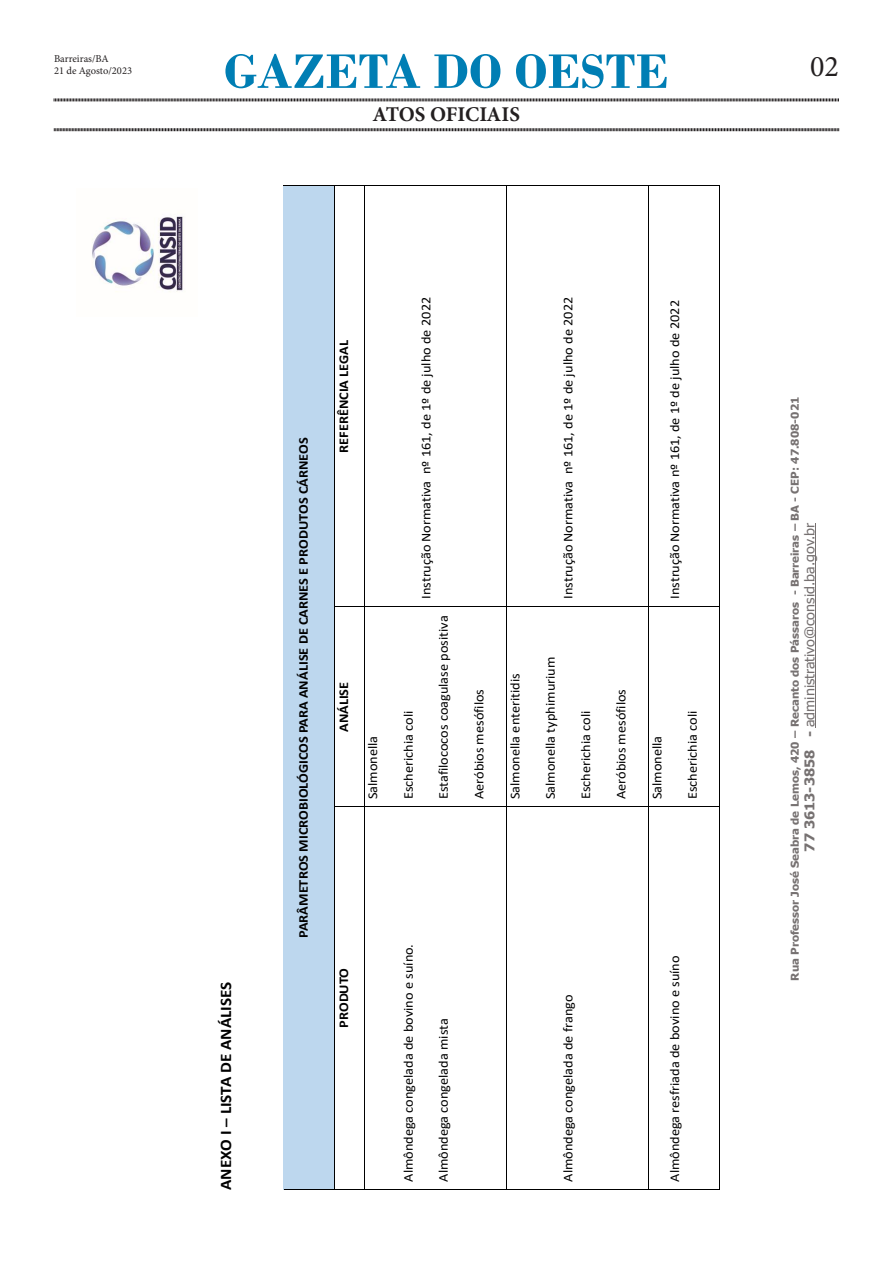
<style>
.page{position:relative;width:893px;height:1263px;background:#fff}
.page>*{position:absolute;margin:0;border:0;box-sizing:border-box;transform-origin:0 0}
.t1{font:700 51px "Bodoni";color:#007eb4}
.t2{font:30px "Minion Pro";color:#231f20}
.t3{font:700 21px "Minion Pro";letter-spacing:-.005em;color:#231f20}
.t4{font:700 16.05px "Calibri";letter-spacing:-.005em;color:#000;scale:1.07 1}
.t5{font:13.5px "Calibri";letter-spacing:-.005em;color:#000;scale:1.07 1}
.t6{font:700 13.5px "Calibri";color:#000;scale:1.07 1}
.t7{font:13.5px "Tahoma";color:#767171;scale:1.07 1}
.t8{font:700 10.8px "Tahoma";color:#767171;scale:1.07 1}
.t9{font:10.5px "Minion Pro";color:#231f20}
.s1{font-weight:700}
</style>
<div class="page">
<svg style="left:54px;top:98px;width:785px;height:4px;background:#908e8e"></svg>
<svg style="left:54px;top:128px;width:785px;height:4px;background:#908e8e"></svg>
<hr style="left:815px;top:523px;width:1px;height:204px;background:#767171">
<img style="left:92px;top:216px;width:92px;height:76px">
<div style="left:283px;top:186px;width:52px;height:1003px;background:#bdd7ee"></div>
<hr style="left:284px;top:1189px;width:51px;height:1px;background:#000">
<hr style="left:284px;top:185px;width:51px;height:1px;background:#000">
<hr style="left:335px;top:807px;width:1px;height:382px;background:#000">
<hr style="left:335px;top:607px;width:1px;height:200px;background:#000">
<hr style="left:335px;top:186px;width:1px;height:420px;background:#000">
<svg style="left:335px;top:1189px;width:30px;height:1px"></svg>
<hr style="left:364px;top:807px;width:1px;height:382px;background:#000">
<hr style="left:364px;top:607px;width:1px;height:200px;background:#000">
<svg style="left:335px;top:606px;width:30px;height:1px"></svg>
<hr style="left:364px;top:186px;width:1px;height:420px;background:#000">
<svg style="left:335px;top:185px;width:30px;height:1px"></svg>
<hr style="left:365px;top:1189px;width:141px;height:1px;background:#000">
<hr style="left:365px;top:807px;width:141px;height:1px;background:#000">
<hr style="left:365px;top:606px;width:141px;height:1px;background:#000">
<hr style="left:365px;top:185px;width:141px;height:1px;background:#000">
<hr style="left:506px;top:807px;width:1px;height:382px;background:#000">
<hr style="left:506px;top:607px;width:1px;height:200px;background:#000">
<hr style="left:506px;top:186px;width:1px;height:420px;background:#000">
<hr style="left:507px;top:1189px;width:141px;height:1px;background:#000">
<hr style="left:507px;top:807px;width:141px;height:1px;background:#000">
<hr style="left:507px;top:606px;width:141px;height:1px;background:#000">
<hr style="left:507px;top:185px;width:141px;height:1px;background:#000">
<hr style="left:648px;top:807px;width:1px;height:382px;background:#000">
<hr style="left:648px;top:607px;width:1px;height:200px;background:#000">
<hr style="left:648px;top:186px;width:1px;height:420px;background:#000">
<hr style="left:649px;top:1189px;width:70px;height:1px;background:#000">
<hr style="left:719px;top:807px;width:1px;height:382px;background:#000">
<hr style="left:649px;top:807px;width:70px;height:1px;background:#000">
<hr style="left:719px;top:607px;width:1px;height:200px;background:#000">
<hr style="left:649px;top:606px;width:70px;height:1px;background:#000">
<hr style="left:719px;top:186px;width:1px;height:420px;background:#000">
<hr style="left:649px;top:185px;width:70px;height:1px;background:#000">
<p class="t1" style="left:224px;top:41px;width:446px">GAZETA DO OESTE</p>
<p class="t3" style="left:373px;top:100px;width:149px">ATOS OFICIAIS</p>
<p class="t9" style="left:54px;top:51px;width:56px">Barreiras/BA</p>
<p class="t9" style="left:54px;top:64px;width:80px">21 de Agosto/2023</p>
<p class="t2" style="left:810px;top:46px;width:30px">02</p>
<p class="t4" style="left:214px;top:1190px;width:196px;rotate:-90deg">ANEXO I – LISTA DE ANÁLISES</p>
<p class="t6" style="left:294px;top:938px;width:469px;rotate:-90deg">PARÂMETROS MICROBIOLÓGICOS PARA ANÁLISE DE CARNES E PRODUTOS CÁRNEOS</p>
<p class="t6" style="left:334px;top:453px;width:107px;rotate:-90deg">REFERÊNCIA LEGAL</p>
<p class="t6" style="left:334px;top:732px;width:48px;rotate:-90deg">ANÁLISE</p>
<p class="t5" style="left:363px;top:799px;width:61px;rotate:-90deg">Salmonella</p>
<p class="t5" style="left:399px;top:799px;width:84px;rotate:-90deg">Escherichia coli</p>
<p class="t5" style="left:417px;top:599px;width:284px;rotate:-90deg">Instrução Normativa nº 161, de 1º de julho de 2022</p>
<p class="t5" style="left:434px;top:799px;width:173px;rotate:-90deg">Estafilococos coagulase positiva</p>
<p class="t5" style="left:470px;top:799px;width:105px;rotate:-90deg">Aeróbios mesófilos</p>
<p class="t5" style="left:506px;top:799px;width:119px;rotate:-90deg">Salmonella enteritidis</p>
<p class="t5" style="left:558px;top:599px;width:284px;rotate:-90deg">Instrução Normativa nº 161, de 1º de julho de 2022</p>
<p class="t5" style="left:541px;top:799px;width:135px;rotate:-90deg">Salmonella typhimurium</p>
<p class="t5" style="left:576px;top:799px;width:84px;rotate:-90deg">Escherichia coli</p>
<p class="t5" style="left:612px;top:799px;width:105px;rotate:-90deg">Aeróbios mesófilos</p>
<p class="t5" style="left:665px;top:599px;width:281px;rotate:-90deg">Instrução Normativa nº 161, de 1º de julho de 2022</p>
<p class="t5" style="left:648px;top:799px;width:61px;rotate:-90deg">Salmonella</p>
<p class="t5" style="left:683px;top:799px;width:84px;rotate:-90deg">Escherichia coli</p>
<p class="t6" style="left:334px;top:1028px;width:58px;rotate:-90deg">PRODUTO</p>
<p class="t5" style="left:399px;top:1181px;width:224px;rotate:-90deg">Almôndega congelada de bovino e suíno.</p>
<p class="t5" style="left:434px;top:1181px;width:154px;rotate:-90deg">Almôndega congelada mista</p>
<p class="t5" style="left:558px;top:1181px;width:176px;rotate:-90deg">Almôndega congelada de frango</p>
<p class="t5" style="left:665px;top:1181px;width:213px;rotate:-90deg">Almôndega resfriada de bovino e suíno</p>
<p class="t8" style="left:787px;top:981px;width:547px;rotate:-90deg">Rua Professor José Seabra de Lemos, 420 – Recanto dos Pássaros - Barreiras – BA - CEP: 47.808-021</p>
<p class="t7" style="left:800px;top:851px;width:309px;rotate:-90deg"><span class="s1">77 3613-3858 -</span> administrativo@consid.ba.gov.br</p>
</div>
